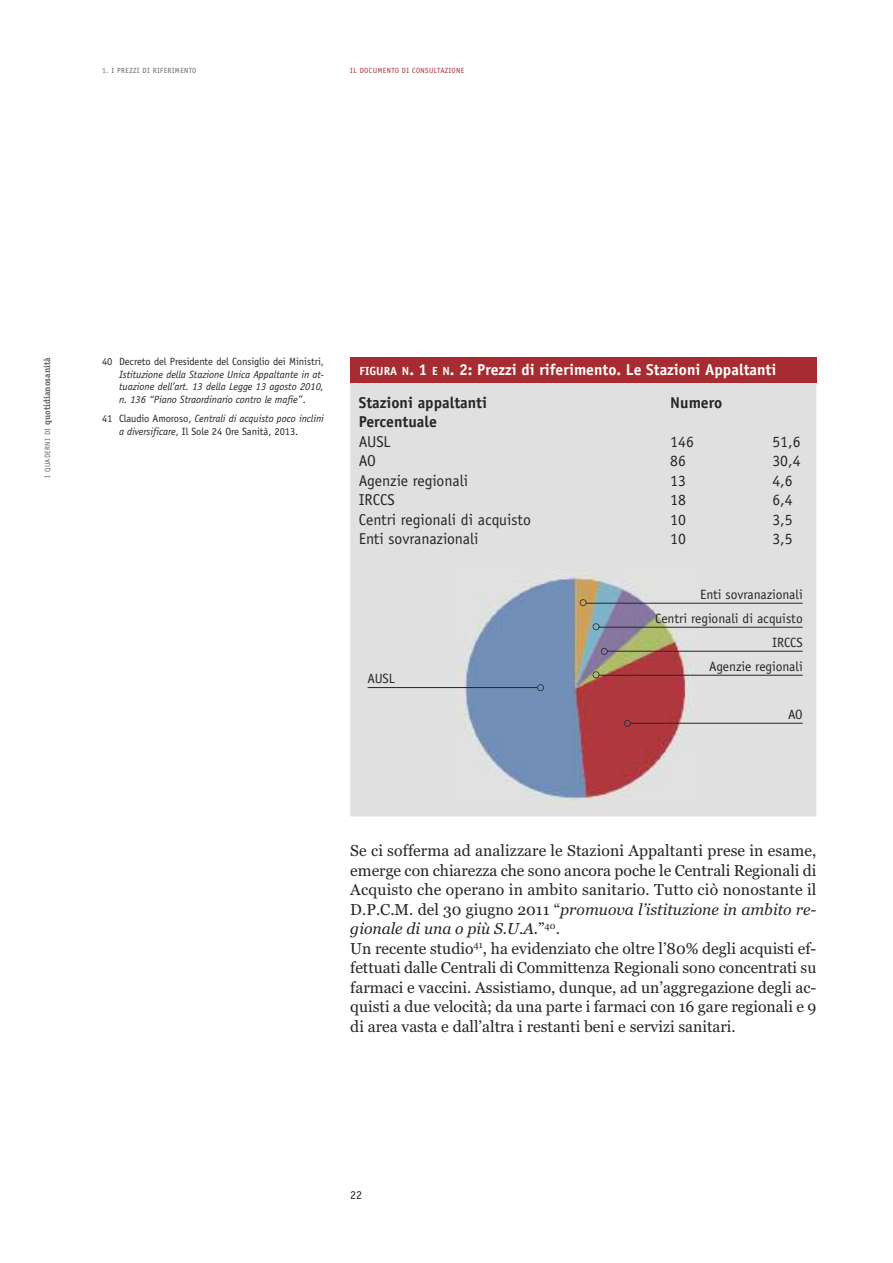
<style>
.page{position:relative;width:893px;height:1263px;background:#fff}
.page>*{position:absolute;margin:0;border:0;box-sizing:border-box;transform-origin:0 0}
.t1{font:15.75px/19.5px "Georgia";color:#272627}
.t2{font:15.75px "Officina Sans";color:#272627}
.t3{font:700 15.75px/33px "Officina Sans";color:#fff}
.t4{font:700 15.75px "Officina Sans";color:#272627}
.t5{font:13.5px/24px "Officina Sans";color:#272627;text-align:right}
.t6{font:12px "Officina Sans";color:#272627}
.t7{font:italic 10.5px/12.8px "Officina Sans";letter-spacing:-.005em;color:#272627;text-align:justify}
.t8{font:10.5px "Officina Sans";letter-spacing:-.005em;color:#272627}
.t9{font:700 9px "Officina Serif";color:#636467}
.t10{font:7.5px "Officina Sans";letter-spacing:.05em;color:#a62c32}
.t11{font:7.5px "Officina Sans";letter-spacing:.05em;color:#636467}
.s1{font-family:"Officina Sans";font-weight:400;font-size:7.5px}
.s2{font-style:normal}
.s3{font-size:11.85px}
.s4{color:#272627}
.s5{font-style:italic}
</style>
<div class="page">
<svg style="left:350px;top:382px;width:466px;height:434px;background:#d0ccd0"></svg>
<div style="left:350px;top:357px;width:466px;height:25px;background:#a62c32"></div>
<hr style="left:368px;top:687px;width:169px;height:1px;background:#272627">
<hr style="left:586px;top:603px;width:217px;height:1px;background:#272627">
<hr style="left:599px;top:627px;width:204px;height:1px;background:#272627">
<hr style="left:607px;top:651px;width:196px;height:1px;background:#272627">
<hr style="left:599px;top:675px;width:204px;height:1px;background:#272627">
<hr style="left:630px;top:723px;width:173px;height:1px;background:#272627">
<div style="left:580px;top:599px;width:6px;height:7px;border:2px solid #272627;border-radius:50%"></div>
<div style="left:593px;top:623px;width:6px;height:7px;border:2px solid #272627;border-radius:50%"></div>
<div style="left:601px;top:648px;width:7px;height:7px;border:2px solid #272627;border-radius:50%"></div>
<div style="left:593px;top:671px;width:6px;height:7px;border:2px solid #272627;border-radius:50%"></div>
<div style="left:624px;top:720px;width:7px;height:7px;border:2px solid #272627;border-radius:50%"></div>
<div style="left:537px;top:684px;width:7px;height:7px;border:2px solid #272627;border-radius:50%"></div>
<p class="t11" style="left:102px;top:68px;width:96px">1. I PREZZI DI RIFERIMENTO</p>
<p class="t10" style="left:350px;top:68px;width:116px">IL DOCUMENTO DI CONSULTAZIONE</p>
<p class="t9" style="left:44px;top:478px;width:122px;rotate:-90deg"><span class="s1">I QUADERNI DI</span> quotidianosanità</p>
<p class="t8" style="left:102px;top:357px;width:223px">40 Decreto del Presidente del Consiglio dei Ministri,</p>
<p class="t7" style="left:119px;top:368px;width:206px">Istituzione della Stazione Unica Appaltante in at&shy;tuazione dell’art. 13 della Legge 13 agosto 2010, n. 136 “Piano Straordinario contro le mafie”<span class="s2">.</span></p>
<p class="t7" style="left:119px;top:413px;width:206px;text-indent:-17px"><span class="s2">41 Claudio Amoroso,</span> Centrali di acquisto poco inclini a diversificare<span class="s2">, Il Sole 24 Ore Sanità, 2013.</span></p>
<p class="t3" style="left:359px;top:354px;width:419px"><span class="s3">FIGURA N</span>. 1 <span class="s3">E N</span>. 2: Prezzi di riferimento. Le Stazioni Appaltanti<br><span class="s4">Stazioni appaltanti</span></p>
<p class="t4" style="left:670px;top:396px;width:53px">Numero</p>
<p class="t4" style="left:359px;top:416px;width:80px">Percentuale</p>
<p class="t2" style="left:359px;top:435px;width:33px">AUSL</p>
<p class="t2" style="left:670px;top:435px;width:25px">146</p>
<p class="t2" style="left:772px;top:435px;width:30px">51,6</p>
<p class="t2" style="left:359px;top:455px;width:19px">AO</p>
<p class="t2" style="left:670px;top:455px;width:17px">86</p>
<p class="t2" style="left:772px;top:455px;width:30px">30,4</p>
<p class="t2" style="left:359px;top:474px;width:111px">Agenzie regionali</p>
<p class="t2" style="left:670px;top:474px;width:17px">13</p>
<p class="t2" style="left:772px;top:474px;width:22px">4,6</p>
<p class="t2" style="left:359px;top:494px;width:37px">IRCCS</p>
<p class="t2" style="left:670px;top:494px;width:17px">18</p>
<p class="t2" style="left:772px;top:494px;width:22px">6,4</p>
<p class="t2" style="left:359px;top:513px;width:174px">Centri regionali di acquisto</p>
<p class="t2" style="left:670px;top:513px;width:17px">10</p>
<p class="t2" style="left:772px;top:513px;width:22px">3,5</p>
<p class="t2" style="left:359px;top:533px;width:121px">Enti sovranazionali</p>
<p class="t2" style="left:670px;top:533px;width:17px">10</p>
<p class="t2" style="left:772px;top:533px;width:22px">3,5</p>
<p class="t5" style="left:368px;top:667px;width:29px">AUSL</p>
<p class="t5" style="left:655px;top:583px;width:149px">Enti sovranazionali<br>Centri regionali di acquisto<br>IRCCS<br>Agenzie regionali</p>
<p class="t5" style="left:788px;top:703px;width:16px">AO</p>
<p class="t1" style="left:350px;top:841px;width:468px">Se ci sofferma ad analizzare le Stazioni Appaltanti prese in esame, emerge con chiarezza che sono ancora poche le Centrali Regionali di Acquisto che operano in ambito sanitario. Tutto ciò nonostante il D.P.C.M. del 30 giugno 2011 “<span class="s5">promuova l’istituzione in ambito re&shy;gionale di una o più S.U.A.</span>”<sup>40</sup>.<br>Un recente studio<sup>41</sup>, ha evidenziato che oltre l’80% degli acquisti ef&shy;fettuati dalle Centrali di Committenza Regionali sono concentrati su farmaci e vaccini. Assistiamo, dunque, ad un’aggregazione degli ac&shy;quisti a due velocità; da una parte i farmaci con 16 gare regionali e 9 di area vasta e dall’altra i restanti beni e servizi sanitari.</p>
<p class="t6" style="left:350px;top:1191px;width:13px">22</p>
</div>
